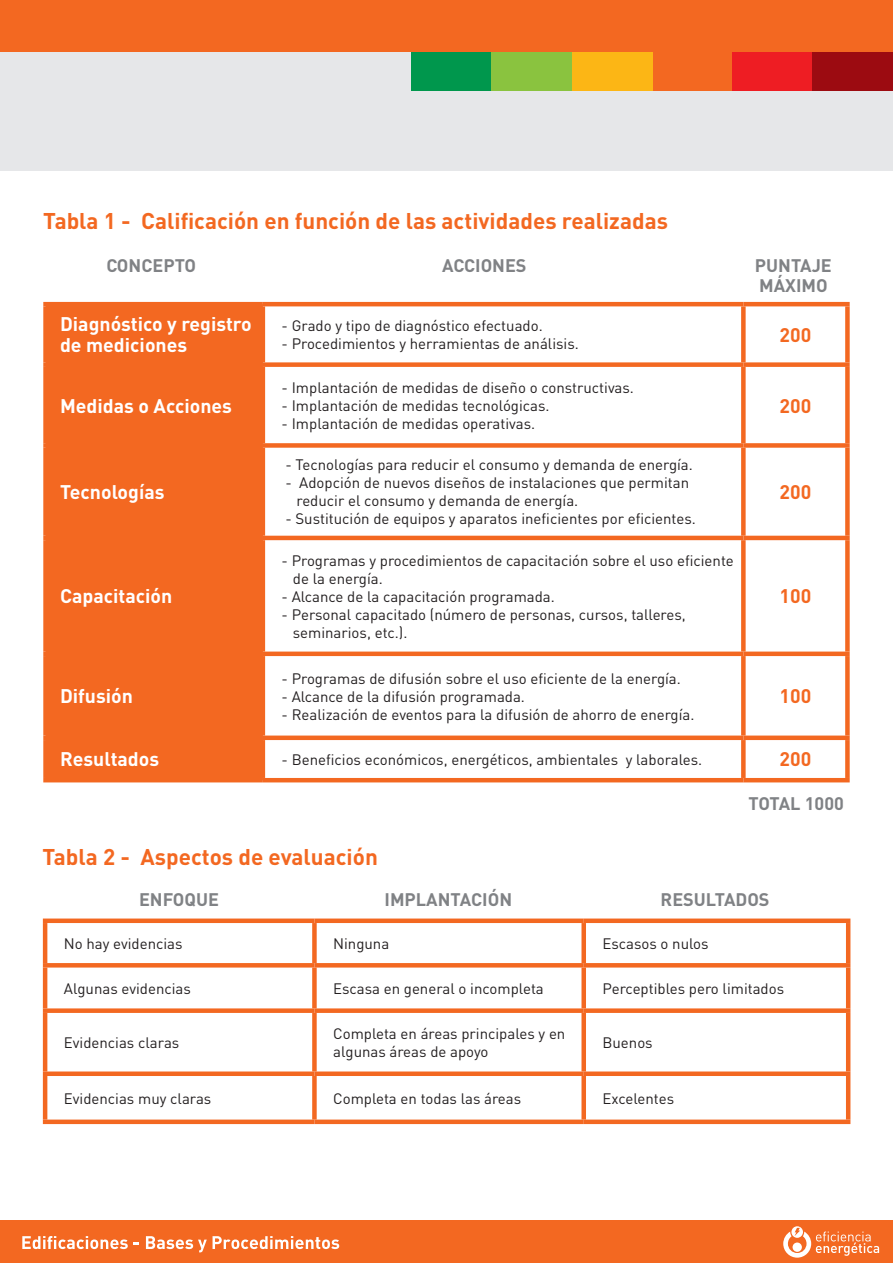
<style>
.page{position:relative;width:893px;height:1263px;background:#fff}
.page>*{position:absolute;margin:0;border:0;box-sizing:border-box;transform-origin:0 0}
.t1{font:700 22.5px "DIN Pro";color:#f36821}
.t2{font:700 19.5px/21px "DIN Pro";color:#fff}
.t3{font:700 19.5px "DIN Pro";color:#f36821}
.t4{font:700 18px/19.5px "DIN Pro";color:#808285}
.t5{font:15px/18px "DIN Pro";color:#231f20}
</style>
<div class="page">
<div style="left:0;top:0;width:893px;height:170px;background:#e6e7e9"></div>
<div style="left:411px;top:10px;width:81px;height:81px;background:#00974d"></div>
<div style="left:652px;top:10px;width:80px;height:81px;background:#f36821"></div>
<div style="left:732px;top:10px;width:80px;height:81px;background:#ee1d23"></div>
<div style="left:812px;top:10px;width:81px;height:81px;background:#9c0b11"></div>
<div style="left:492px;top:10px;width:80px;height:81px;background:#8ac33f"></div>
<div style="left:572px;top:10px;width:80px;height:81px;background:#fcb615"></div>
<div style="left:0;top:0;width:893px;height:51px;background:#f36821"></div>
<div style="left:0;top:1220px;width:893px;height:43px;background:#f36821"></div>
<svg style="left:783px;top:1226px;width:96px;height:32px"></svg>
<svg style="left:22px;top:1236px;width:106px;height:13px"></svg>
<svg style="left:146px;top:1236px;width:61px;height:16px"></svg>
<svg style="left:213px;top:1236px;width:126px;height:13px"></svg>
<div style="left:48px;top:306px;width:213px;height:472px;background:#f36821"></div>
<hr style="left:263px;top:302px;width:480px;height:4px;background:#f36821">
<hr style="left:263px;top:778px;width:480px;height:4px;background:#f36821">
<hr style="left:43px;top:302px;width:220px;height:4px;background:#f36821">
<div style="left:43px;top:306px;width:5px;height:56px;background:#f36821"></div>
<hr style="left:261px;top:306px;width:4px;height:56px;background:#f36821">
<hr style="left:261px;top:367px;width:4px;height:76px;background:#f36821">
<div style="left:43px;top:448px;width:5px;height:88px;background:#f36821"></div>
<hr style="left:261px;top:448px;width:4px;height:88px;background:#f36821">
<div style="left:43px;top:540px;width:5px;height:111px;background:#f36821"></div>
<hr style="left:261px;top:540px;width:4px;height:111px;background:#f36821">
<hr style="left:261px;top:656px;width:4px;height:79px;background:#f36821">
<div style="left:43px;top:740px;width:5px;height:38px;background:#f36821"></div>
<hr style="left:261px;top:740px;width:4px;height:38px;background:#f36821">
<hr style="left:43px;top:778px;width:220px;height:4px;background:#f36821">
<hr style="left:743px;top:302px;width:107px;height:4px;background:#f36821">
<div style="left:741px;top:306px;width:5px;height:56px;background:#f36821"></div>
<div style="left:845px;top:306px;width:5px;height:56px;background:#f36821"></div>
<div style="left:741px;top:367px;width:5px;height:76px;background:#f36821"></div>
<div style="left:741px;top:448px;width:5px;height:88px;background:#f36821"></div>
<div style="left:845px;top:448px;width:5px;height:88px;background:#f36821"></div>
<div style="left:741px;top:540px;width:5px;height:111px;background:#f36821"></div>
<div style="left:845px;top:540px;width:5px;height:111px;background:#f36821"></div>
<div style="left:741px;top:656px;width:5px;height:79px;background:#f36821"></div>
<div style="left:741px;top:740px;width:5px;height:38px;background:#f36821"></div>
<div style="left:845px;top:740px;width:5px;height:38px;background:#f36821"></div>
<hr style="left:743px;top:778px;width:107px;height:4px;background:#f36821">
<div style="left:43px;top:362px;width:220px;height:5px;background:#f36821"></div>
<div style="left:43px;top:367px;width:5px;height:76px;background:#f36821"></div>
<div style="left:263px;top:362px;width:480px;height:5px;background:#f36821"></div>
<div style="left:743px;top:362px;width:107px;height:5px;background:#f36821"></div>
<div style="left:845px;top:367px;width:5px;height:76px;background:#f36821"></div>
<div style="left:43px;top:443px;width:220px;height:5px;background:#f36821"></div>
<div style="left:263px;top:443px;width:480px;height:5px;background:#f36821"></div>
<div style="left:743px;top:443px;width:107px;height:5px;background:#f36821"></div>
<hr style="left:43px;top:536px;width:220px;height:4px;background:#f36821">
<hr style="left:263px;top:536px;width:480px;height:4px;background:#f36821">
<hr style="left:743px;top:536px;width:107px;height:4px;background:#f36821">
<div style="left:43px;top:651px;width:220px;height:5px;background:#f36821"></div>
<div style="left:43px;top:656px;width:5px;height:79px;background:#f36821"></div>
<div style="left:263px;top:651px;width:480px;height:5px;background:#f36821"></div>
<div style="left:743px;top:651px;width:107px;height:5px;background:#f36821"></div>
<div style="left:845px;top:656px;width:5px;height:79px;background:#f36821"></div>
<div style="left:43px;top:735px;width:220px;height:5px;background:#f36821"></div>
<div style="left:263px;top:735px;width:480px;height:5px;background:#f36821"></div>
<div style="left:743px;top:735px;width:107px;height:5px;background:#f36821"></div>
<div style="left:43px;top:918px;width:271px;height:5px;background:#f36821"></div>
<hr style="left:43px;top:923px;width:4px;height:40px;background:#f36821">
<div style="left:584px;top:918px;width:266px;height:5px;background:#f36821"></div>
<hr style="left:846px;top:923px;width:4px;height:40px;background:#f36821">
<hr style="left:43px;top:1013px;width:4px;height:58px;background:#f36821">
<hr style="left:846px;top:1013px;width:4px;height:58px;background:#f36821">
<svg style="left:43px;top:963px;width:271px;height:4px"></svg>
<hr style="left:43px;top:967px;width:4px;height:41px;background:#f36821">
<svg style="left:314px;top:963px;width:270px;height:4px"></svg>
<svg style="left:584px;top:963px;width:266px;height:4px"></svg>
<hr style="left:846px;top:967px;width:4px;height:41px;background:#f36821">
<div style="left:43px;top:1008px;width:271px;height:5px;background:#f36821"></div>
<div style="left:314px;top:1008px;width:270px;height:5px;background:#f36821"></div>
<div style="left:584px;top:1008px;width:266px;height:5px;background:#f36821"></div>
<div style="left:43px;top:1071px;width:271px;height:5px;background:#f36821"></div>
<hr style="left:43px;top:1076px;width:4px;height:43px;background:#f36821">
<div style="left:314px;top:1071px;width:270px;height:5px;background:#f36821"></div>
<div style="left:584px;top:1071px;width:266px;height:5px;background:#f36821"></div>
<hr style="left:846px;top:1076px;width:4px;height:43px;background:#f36821">
<div style="left:43px;top:1119px;width:271px;height:5px;background:#f36821"></div>
<div style="left:584px;top:1119px;width:266px;height:5px;background:#f36821"></div>
<div style="left:314px;top:918px;width:270px;height:5px;background:#f36821"></div>
<div style="left:312px;top:923px;width:5px;height:40px;background:#f36821"></div>
<div style="left:581px;top:923px;width:5px;height:40px;background:#f36821"></div>
<div style="left:312px;top:967px;width:5px;height:41px;background:#f36821"></div>
<div style="left:581px;top:967px;width:5px;height:41px;background:#f36821"></div>
<div style="left:312px;top:1013px;width:5px;height:58px;background:#f36821"></div>
<div style="left:581px;top:1013px;width:5px;height:58px;background:#f36821"></div>
<div style="left:312px;top:1076px;width:5px;height:43px;background:#f36821"></div>
<div style="left:581px;top:1076px;width:5px;height:43px;background:#f36821"></div>
<div style="left:314px;top:1119px;width:270px;height:5px;background:#f36821"></div>
<h1 class="t1" style="left:43px;top:205px;width:626px">Tabla 1 - Calificación en función de las actividades realizadas</h1>
<p class="t4" style="left:106px;top:255px;width:91px">CONCEPTO</p>
<p class="t4" style="left:442px;top:255px;width:86px">ACCIONES</p>
<p class="t4" style="left:755px;top:255px;width:78px">PUNTAJE<br>MÁXIMO</p>
<h2 class="t2" style="left:60px;top:313px;width:193px">Diagnóstico y registro de mediciones</h2>
<p class="t5" style="left:282px;top:316px;width:263px">- Grado y tipo de diagnóstico efectuado.</p>
<p class="t5" style="left:282px;top:334px;width:299px">- Procedimientos y herramientas de análisis.</p>
<h2 class="t2" style="left:60px;top:394px;width:173px">Medidas o Acciones</h2>
<h2 class="t2" style="left:60px;top:481px;width:106px">Tecnologías</h2>
<h2 class="t2" style="left:60px;top:585px;width:114px">Capacitación</h2>
<h2 class="t2" style="left:60px;top:685px;width:74px">Difusión</h2>
<p class="t5" style="left:282px;top:378px;width:354px">- Implantación de medidas de diseño o constructivas.</p>
<p class="t5" style="left:282px;top:396px;width:269px">- Implantación de medidas tecnológicas.</p>
<p class="t5" style="left:282px;top:414px;width:255px">- Implantación de medidas operativas.</p>
<p class="t5" style="left:285px;top:455px;width:409px">- Tecnologías para reducir el consumo y demanda de energía.</p>
<p class="t5" style="left:297px;top:473px;width:394px;text-indent:-11px">- Adopción de nuevos diseños de instalaciones que permitan reducir el consumo y demanda de energía.</p>
<p class="t5" style="left:285px;top:509px;width:412px">- Sustitución de equipos y aparatos ineficientes por eficientes.</p>
<p class="t5" style="left:293px;top:551px;width:442px;text-indent:-11px">- Programas y procedimientos de capacitación sobre el uso eficiente de la energía.</p>
<p class="t5" style="left:282px;top:587px;width:275px">- Alcance de la capacitación programada.</p>
<p class="t5" style="left:293px;top:605px;width:394px;text-indent:-11px">- Personal capacitado (número de personas, cursos, talleres, seminarios, etc.).</p>
<p class="t5" style="left:282px;top:668px;width:401px">- Programas de difusión sobre el uso eficiente de la energía.</p>
<p class="t5" style="left:282px;top:686px;width:245px">- Alcance de la difusión programada.</p>
<p class="t5" style="left:282px;top:704px;width:414px">- Realización de eventos para la difusión de ahorro de energía.</p>
<h2 class="t3" style="left:779px;top:322px;width:33px">200</h2>
<h2 class="t3" style="left:779px;top:392px;width:33px">200</h2>
<h2 class="t3" style="left:779px;top:479px;width:33px">200</h2>
<h2 class="t3" style="left:779px;top:583px;width:33px">100</h2>
<h2 class="t3" style="left:779px;top:683px;width:33px">100</h2>
<h2 class="t2" style="left:60px;top:748px;width:101px">Resultados</h2>
<p class="t5" style="left:282px;top:750px;width:422px">- Beneficios económicos, energéticos, ambientales y laborales.</p>
<h2 class="t3" style="left:779px;top:746px;width:33px">200</h2>
<p class="t4" style="left:748px;top:793px;width:97px">TOTAL 1000</p>
<h1 class="t1" style="left:43px;top:841px;width:337px">Tabla 2 - Aspectos de evaluación</h1>
<p class="t4" style="left:139px;top:889px;width:82px">ENFOQUE</p>
<p class="t4" style="left:385px;top:889px;width:129px">IMPLANTACIÓN</p>
<p class="t4" style="left:661px;top:889px;width:111px">RESULTADOS</p>
<p class="t5" style="left:64px;top:934px;width:120px">No hay evidencias</p>
<p class="t5" style="left:333px;top:934px;width:58px">Ninguna</p>
<p class="t5" style="left:602px;top:934px;width:108px">Escasos o nulos</p>
<p class="t5" style="left:64px;top:979px;width:129px">Algunas evidencias</p>
<p class="t5" style="left:333px;top:979px;width:212px">Escasa en general o incompleta</p>
<p class="t5" style="left:602px;top:979px;width:183px">Perceptibles pero limitados</p>
<p class="t5" style="left:64px;top:1033px;width:117px">Evidencias claras</p>
<p class="t5" style="left:333px;top:1024px;width:234px">Completa en áreas principales y en algunas áreas de apoyo</p>
<p class="t5" style="left:602px;top:1033px;width:52px">Buenos</p>
<p class="t5" style="left:64px;top:1088px;width:149px">Evidencias muy claras</p>
<p class="t5" style="left:333px;top:1088px;width:190px">Completa en todas las áreas</p>
<p class="t5" style="left:602px;top:1088px;width:73px">Excelentes</p>
</div>
